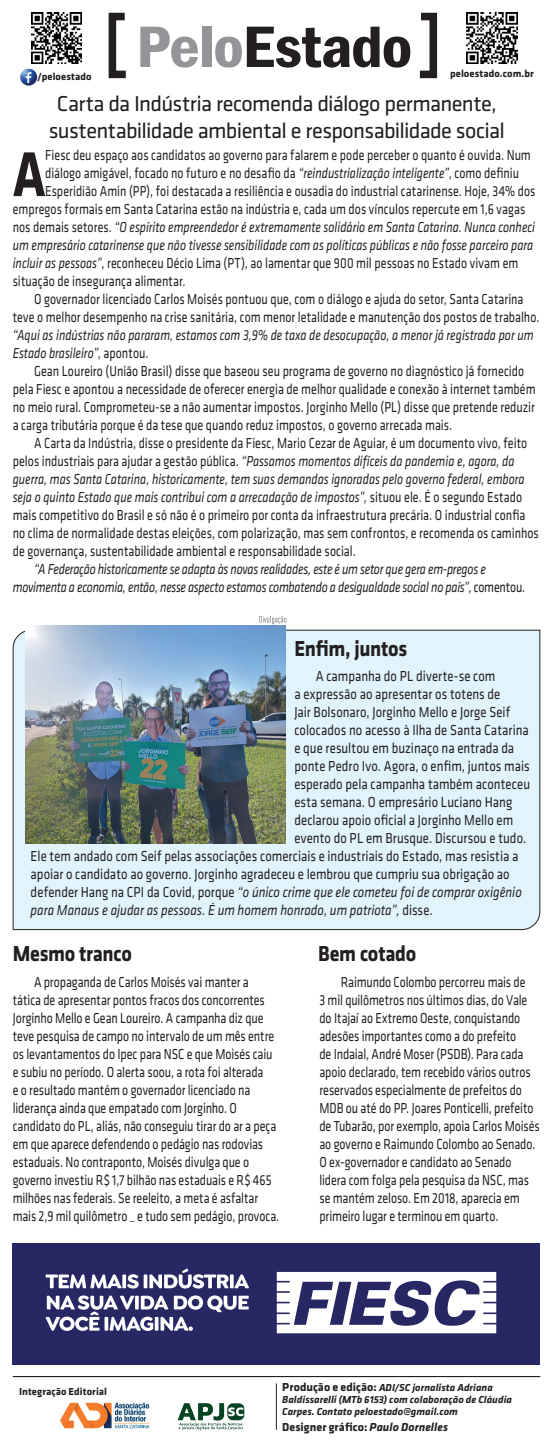
<style>
.page{position:relative;width:553px;height:1446px;background:#fff}
.page>*{position:absolute;margin:0;border:0;box-sizing:border-box;transform-origin:0 0}
.t1{font:700 65.55px "Klavika CH";color:#231f20;scale:.8 1}
.t2{font:600 condensed 60.45px "Franklin Gothic";letter-spacing:-.02em;color:#231f20;scale:1.1 1}
.t3{font:700 22.5px "Klavika CH";letter-spacing:-.015em;color:#231f20;scale:.9 1}
.t4{font:22.35px/26.8px "Klavika CH";letter-spacing:-.03em;color:#231f20;text-align:center}
.t5{font:15px/18px "Klavika CH";color:#231f20;scale:.8 1}
.t6{font:15px "Klavika CH";color:#231f20;scale:.85 1}
.t7{font:italic 15px/18px "Klavika CH";letter-spacing:-.005em;color:#231f20;scale:.8 1}
.t8{font:italic 15px "Klavika CH";letter-spacing:-.005em;color:#231f20;scale:.85 1}
.t9{font:700 12px "Klavika CH";letter-spacing:.005em;color:#231f20}
.t10{font:italic 700 10.5px/12px "Klavika CH";letter-spacing:.005em;color:#231f20}
.t11{font:700 10.5px "Klavika CH";letter-spacing:.01em;color:#231f20}
.s1{color:#939598}
.s2{font-style:italic}
.s3{font-style:normal}
.s4{font-style:normal;font-size:12px}
</style>
<div class="page">
<img style="left:60px;top:1402px;width:90px;height:27px">
<hr style="left:276px;top:1383px;width:1px;height:46px;background:#231f20">
<img style="left:32px;top:13px;width:50px;height:50px">
<img style="left:467px;top:13px;width:50px;height:50px">
<img style="left:20px;top:69px;width:17px;height:17px;border-radius:9px">
<hr style="left:13px;top:1376px;width:527px;height:1px;background:#231f20">
<img style="left:177px;top:1403px;width:68px;height:28px">
<div style="left:13px;top:1243px;width:527px;height:122px;background:#272763"></div>
<svg style="left:46px;top:1274px;width:93px;height:14px"></svg>
<hr style="left:144px;top:1274px;width:3px;height:14px;background:#fff">
<svg style="left:149px;top:1268px;width:100px;height:20px"></svg>
<svg style="left:45px;top:1295px;width:204px;height:36px"></svg>
<svg style="left:277px;top:1272px;width:219px;height:61px"></svg>
<svg style="left:419px;top:12px;width:19px;height:67px"></svg>
<svg style="left:108px;top:12px;width:18px;height:67px"></svg>
<div style="left:12px;top:629px;width:528px;height:301px;background:#e1f4fc"></div>
<img style="left:26px;top:626px;width:260px;height:217px">
<svg style="left:259px;top:616px;width:27px;height:8px"></svg>
<h2 class="t2" style="left:136px;top:6px;width:252px"><span class="s1">Pelo</span>Estado</h2>
<p class="t11" style="left:37px;top:69px;width:56px">/peloestado</p>
<p class="t11" style="left:450px;top:65px;width:85px">peloestado.com.br</p>
<h3 class="t4" style="left:49px;top:90px;width:457px">Carta da Indústria recomenda diálogo permanente, sustentabilidade ambiental e responsabilidade social</h3>
<h1 class="t1" style="left:13px;top:127px;width:43px">A</h1>
<p class="t5" style="left:45px;top:146px;width:608px">Fiesc deu espaço aos candidatos ao governo para falarem e pode perceber o quanto é ouvida. Num</p>
<p class="t5" style="left:45px;top:164px;width:594px">diálogo amigável, focado no futuro e no desafio da <span class="s2">“reindustrialização inteligente”</span>, como definiu</p>
<p class="t5" style="left:45px;top:182px;width:614px">Esperidião Amin (PP), foi destacada a resiliência e ousadia do industrial catarinense. Hoje, 34% dos</p>
<p class="t5" style="left:13px;top:200px;width:642px">empregos formais em Santa Catarina estão na indústria e, cada um dos vínculos repercute em 1,6 vagas</p>
<p class="t7" style="left:13px;top:218px;width:654px"><span class="s3">nos demais setores.</span> “O espírito empreendedor é extremamente solidário em Santa Catarina. Nunca conheci</p>
<p class="t7" style="left:13px;top:236px;width:652px">um empresário catarinense que não tivesse sensibilidade com as políticas públicas e não fosse parceiro para</p>
<p class="t5" style="left:13px;top:254px;width:633px"><span class="s2">incluir as pessoas”</span>, reconheceu Décio Lima (PT), ao lamentar que 900 mil pessoas no Estado vivam em</p>
<p class="t5" style="left:13px;top:272px;width:217px">situação de insegurança alimentar.</p>
<p class="t5" style="left:34px;top:290px;width:613px">O governador licenciado Carlos Moisés pontuou que, com o diálogo e ajuda do setor, Santa Catarina</p>
<p class="t5" style="left:13px;top:308px;width:660px">teve o melhor desempenho na crise sanitária, com menor letalidade e manutenção dos postos de trabalho.</p>
<p class="t7" style="left:13px;top:326px;width:652px">“Aqui as indústrias não pararam, estamos com 3,9% de taxa de desocupação, a menor já registrada por um<br>Estado brasileiro”<span class="s3">, apontou.</span></p>
<p class="t5" style="left:13px;top:362px;width:655px;text-indent:21px">Gean Loureiro (União Brasil) disse que baseou seu programa de governo no diagnóstico já fornecido pela Fiesc e apontou a necessidade de oferecer energia de melhor qualidade e conexão à internet também no meio rural. Comprometeu-se a não aumentar impostos. Jorginho Mello (PL) disse que pretende reduzir a carga tributária porque é da tese que quando reduz impostos, o governo arrecada mais.</p>
<p class="t5" style="left:13px;top:434px;width:659px;text-indent:21px">A Carta da Indústria, disse o presidente da Fiesc, Mario Cezar de Aguiar, é um documento vivo, feito pelos industriais para ajudar a gestão pública. <span class="s2">“Passamos momentos difíceis da pandemia e, agora, da guerra, mas Santa Catarina, historicamente, tem suas demandas ignoradas pelo governo federal, embora seja o quinto Estado que mais contribui com a arrecadação de impostos”,</span> situou ele. É o segundo Estado mais competitivo do Brasil e só não é o primeiro por conta da infraestrutura precária. O industrial confia no clima de normalidade destas eleições, com polarização, mas sem confrontos, e recomenda os caminhos de governança, sustentabilidade ambiental e responsabilidade social.</p>
<p class="t7" style="left:13px;top:560px;width:642px;text-indent:21px">“A Federação historicamente se adapta às novas realidades, este é um setor que gera em-pregos e movimenta a economia, então, nesse aspecto estamos combatendo a desigualdade social no país”<span class="s3">, comentou.</span></p>
<h3 class="t3" style="left:294px;top:632px;width:127px">Enfim, juntos</h3>
<p class="t6" style="left:316px;top:666px;width:213px">A campanha do PL diverte-se com</p>
<p class="t6" style="left:294px;top:684px;width:244px">a expressão ao apresentar os totens de</p>
<p class="t6" style="left:294px;top:702px;width:255px">Jair Bolsonaro, Jorginho Mello e Jorge Seif</p>
<p class="t6" style="left:294px;top:720px;width:277px">colocados no acesso à Ilha de Santa Catarina</p>
<p class="t6" style="left:294px;top:738px;width:260px">e que resultou em buzinaço na entrada da</p>
<p class="t6" style="left:294px;top:756px;width:278px">ponte Pedro Ivo. Agora, o enfim, juntos mais</p>
<p class="t6" style="left:294px;top:774px;width:279px">esperado pela campanha também aconteceu</p>
<p class="t6" style="left:294px;top:792px;width:258px">esta semana. O empresário Luciano Hang</p>
<p class="t6" style="left:294px;top:810px;width:259px">declarou apoio oficial a Jorginho Mello em</p>
<p class="t6" style="left:294px;top:828px;width:274px">evento do PL em Brusque. Discursou e tudo.</p>
<p class="t6" style="left:31px;top:846px;width:575px">Ele tem andado com Seif pelas associações comerciais e industriais do Estado, mas resistia a</p>
<p class="t6" style="left:31px;top:864px;width:565px">apoiar o candidato ao governo. Jorginho agradeceu e lembrou que cumpriu sua obrigação ao</p>
<p class="t8" style="left:31px;top:883px;width:579px"><span class="s3">defender Hang na CPI da Covid, porque</span> “o único crime que ele cometeu foi de comprar oxigênio</p>
<p class="t8" style="left:31px;top:901px;width:474px">para Manaus e ajudar as pessoas. É um homem honrado, um patriota”, <span class="s3">disse.</span></p>
<h3 class="t3" style="left:13px;top:937px;width:134px">Mesmo tranco</h3>
<p class="t5" style="left:13px;top:972px;width:335px;text-indent:21px">A propaganda de Carlos Moisés vai manter a tática de apresentar pontos fracos dos concorrentes Jorginho Mello e Gean Loureiro. A campanha diz que teve pesquisa de campo no intervalo de um mês entre os levantamentos do Ipec para NSC e que Moisés caiu e subiu no período. O alerta soou, a rota foi alterada<br>e o resultado mantém o governador licenciado na liderança ainda que empatado com Jorginho. O candidato do PL, aliás, não conseguiu tirar do ar a peça em que aparece defendendo o pedágio nas rodovias estaduais. No contraponto, Moisés divulga que o governo investiu R$ 1,7 bilhão nas estaduais e R$ 465 milhões nas federais. Se reeleito, a meta é asfaltar mais 2,9 mil quilômetro _ e tudo sem pedágio, provoca.</p>
<h3 class="t3" style="left:318px;top:937px;width:111px">Bem cotado</h3>
<p class="t5" style="left:319px;top:972px;width:277px;text-indent:21px">Raimundo Colombo percorreu mais de<br>3 mil quilômetros nos últimos dias, do Vale do Itajaí ao Extremo Oeste, conquistando adesões importantes como a do prefeito<br>de Indaial, André Moser (PSDB). Para cada apoio declarado, tem recebido vários outros reservados especialmente de prefeitos do MDB ou até do PP. Joares Ponticelli, prefeito de Tubarão, por exemplo, apoia Carlos Moisés ao governo e Raimundo Colombo ao Senado.<br>O ex-governador e candidato ao Senado lidera com folga pela pesquisa da NSC, mas se mantém zeloso. Em 2018, aparecia em primeiro lugar e terminou em quarto.</p>
<p class="t11" style="left:19px;top:1383px;width:89px">Integração Editorial</p>
<p class="t10" style="left:282px;top:1381px;width:231px"><span class="s4">Produção e edição:</span> ADI/SC jornalista Adriana<br>Baldissarelli (MTb 6153) com colaboração de Cláudia<br>Carpes. Contato peloestado@gmail.com</p>
<p class="t9" style="left:282px;top:1418px;width:167px">Designer gráfico: <span class="s2">Paulo Dornelles</span></p>
</div>
